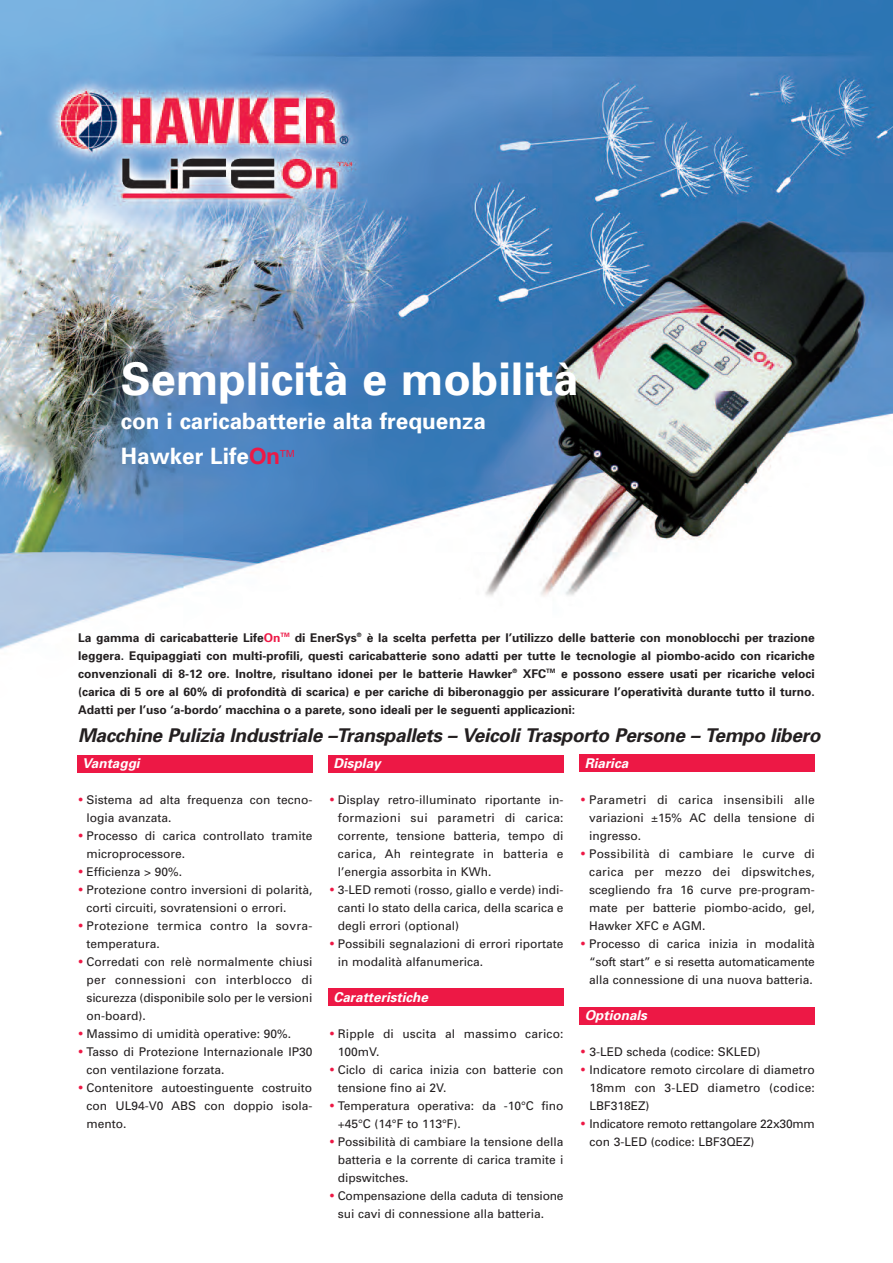
<style>
.page{position:relative;width:893px;height:1263px;background:#fff}
.page>*{position:absolute;margin:0;border:0;box-sizing:border-box;transform-origin:0 0}
.t1{font:700 45px "Univers";color:#fff}
.t2{font:700 22.5px/34.5px "Univers";color:#fff}
.t3{font:italic 700 18.9px "Univers";letter-spacing:-.015em;color:#231f20}
.t4{font:italic 700 13.5px "Univers";color:#fff}
.t5{font:12px/18px "Univers";color:#231f20}
.t6{font:700 12px/18px "Univers";color:#231f20;text-align:justify}
.t7{font:12px/18px "Univers";letter-spacing:.02em;color:#231f20}
.t8{font:9.75px "Univers";color:#ed1845}
.s1{font-family:"Helvetica Neue CE";color:#ed1845}
.s2{color:#ed1845}
.s3{font-weight:700;font-size:15px;color:#ed1845}
</style>
<div class="page">
<img style="left:0;top:0;width:893px;height:1025px">
<div style="left:329px;top:756px;width:235px;height:17px;background:#ed1845"></div>
<div style="left:329px;top:989px;width:235px;height:17px;background:#ed1845"></div>
<div style="left:580px;top:755px;width:235px;height:17px;background:#ed1845"></div>
<div style="left:580px;top:1007px;width:235px;height:17px;background:#ed1845"></div>
<div style="left:77px;top:756px;width:236px;height:17px;background:#ed1845"></div>
<h1 class="t1" style="left:121px;top:362px;width:459px">Semplicità e mobilità</h1>
<h2 class="t2" style="left:121px;top:406px;width:367px">con i caricabatterie alta frequenza<br>Hawker Life<span class="s1">On</span></h2>
<p class="t8" style="left:280px;top:450px;width:17px">TM</p>
<p class="t6" style="left:78px;top:629px;width:738px">La gamma di caricabatterie Life<span class="s2">On</span><sup>TM</sup> di EnerSys<sup>®</sup> è la scelta perfetta per l’utilizzo delle batterie con monoblocchi per trazione leggera. Equipaggiati con multi-profili, questi caricabatterie sono adatti per tutte le tecnologie al piombo-acido con ricariche convenzionali di 8-12 ore. Inoltre, risultano idonei per le batterie Hawker<sup>®</sup> XFC<sup>TM</sup> e possono essere usati per ricariche veloci (carica di 5 ore al 60% di profondità di scarica) e per cariche di biberonaggio per assicurare l’operatività durante tutto il turno.<br>Adatti per l’uso ‘a-bordo’ macchina o a parete, sono ideali per le seguenti applicazioni:</p>
<h3 class="t3" style="left:78px;top:728px;width:744px">Macchine Pulizia Industriale –Transpallets – Veicoli Trasporto Persone – Tempo libero</h3>
<p class="t4" style="left:82px;top:758px;width:59px">Vantaggi</p>
<p class="t5" style="left:86px;top:791px;width:227px;text-indent:-8px"><span class="s3">•</span> Sistema ad alta frequenza con tecno&shy;logia avanzata.</p>
<p class="t5" style="left:86px;top:827px;width:227px;text-indent:-8px"><span class="s3">•</span> Processo di carica controllato tramite microprocessore.</p>
<p class="t5" style="left:78px;top:863px;width:106px"><span class="s3">•</span> Efficienza &gt; 90%.</p>
<p class="t5" style="left:86px;top:881px;width:227px;text-indent:-8px"><span class="s3">•</span> Protezione contro inversioni di polarità, corti circuiti, sovratensioni o errori.</p>
<p class="t7" style="left:86px;top:917px;width:227px;text-indent:-8px"><span class="s3">•</span> Protezione termica contro la sovra&shy;temperatura.</p>
<p class="t5" style="left:86px;top:953px;width:227px;text-align:justify;text-indent:-8px"><span class="s3">•</span> Corredati con relè normalmente chiusi per connessioni con interblocco di sicurezza (disponibile solo per le versioni on-board).</p>
<p class="t5" style="left:78px;top:1025px;width:215px"><span class="s3">•</span> Massimo di umidità operative: 90%.</p>
<p class="t5" style="left:86px;top:1043px;width:227px;text-indent:-8px"><span class="s3">•</span> Tasso di Protezione Internazionale IP30 con ventilazione forzata.</p>
<p class="t5" style="left:86px;top:1079px;width:227px;text-align:justify;text-indent:-8px"><span class="s3">•</span> Contenitore autoestinguente costruito con UL94-V0 ABS con doppio isola&shy;mento.</p>
<p class="t4" style="left:333px;top:758px;width:49px">Display</p>
<p class="t5" style="left:338px;top:791px;width:227px;text-align:justify;text-indent:-8px"><span class="s3">•</span> Display retro-illuminato riportante in&shy;formazioni sui parametri di carica: corrente, tensione batteria, tempo di carica, Ah reintegrate in batteria e l’energia assorbita in KWh.</p>
<p class="t5" style="left:338px;top:881px;width:227px;text-align:justify;text-indent:-8px"><span class="s3">•</span> 3-LED remoti (rosso, giallo e verde) indi&shy;canti lo stato della carica, della scarica e degli errori (optional)</p>
<p class="t5" style="left:338px;top:935px;width:227px;text-indent:-8px"><span class="s3">•</span> Possibili segnalazioni di errori riportate in modalità alfanumerica.</p>
<p class="t4" style="left:333px;top:992px;width:96px">Caratteristiche</p>
<p class="t5" style="left:338px;top:1025px;width:227px;text-indent:-8px"><span class="s3">•</span> Ripple di uscita al massimo carico:<br>100mV.</p>
<p class="t5" style="left:338px;top:1061px;width:227px;text-indent:-8px"><span class="s3">•</span> Ciclo di carica inizia con batterie con tensione fino ai 2V.</p>
<p class="t5" style="left:338px;top:1097px;width:227px;text-indent:-8px"><span class="s3">•</span> Temperatura operativa: da -10°C fino +45°C (14°F to 113°F).</p>
<p class="t5" style="left:338px;top:1133px;width:227px;text-align:justify;text-indent:-8px"><span class="s3">•</span> Possibilità di cambiare la tensione della batteria e la corrente di carica tramite i dipswitches.</p>
<p class="t5" style="left:338px;top:1187px;width:227px;text-indent:-8px"><span class="s3">•</span> Compensazione della caduta di tensione sui cavi di connessione alla batteria.</p>
<p class="t4" style="left:585px;top:758px;width:45px">Riarica</p>
<p class="t5" style="left:589px;top:791px;width:227px;text-align:justify;text-indent:-8px"><span class="s3">•</span> Parametri di carica insensibili alle variazioni ±15% AC della tensione di ingresso.</p>
<p class="t5" style="left:589px;top:845px;width:227px;text-align:justify;text-indent:-8px"><span class="s3">•</span> Possibilità di cambiare le curve di carica per mezzo dei dipswitches, scegliendo fra 16 curve pre-program&shy;mate per batterie piombo-acido, gel, Hawker XFC e AGM.</p>
<p class="t5" style="left:589px;top:935px;width:227px;text-align:justify;text-indent:-8px"><span class="s3">•</span> Processo di carica inizia in modalità “soft start” e si resetta automaticamente alla connessione di una nuova batteria.</p>
<p class="t4" style="left:585px;top:1010px;width:64px">Optionals</p>
<p class="t5" style="left:581px;top:1043px;width:181px"><span class="s3">•</span> 3-LED scheda (codice: SKLED)</p>
<p class="t5" style="left:589px;top:1061px;width:227px;text-align:justify;text-indent:-9px"><span class="s3">•</span> Indicatore remoto circolare di diametro 18mm con 3-LED diametro (codice:<br>LBF318EZ)</p>
<p class="t5" style="left:589px;top:1115px;width:227px;text-indent:-9px"><span class="s3">•</span> Indicatore remoto rettangolare 22x30mm con 3-LED (codice: LBF3QEZ)</p>
</div>
